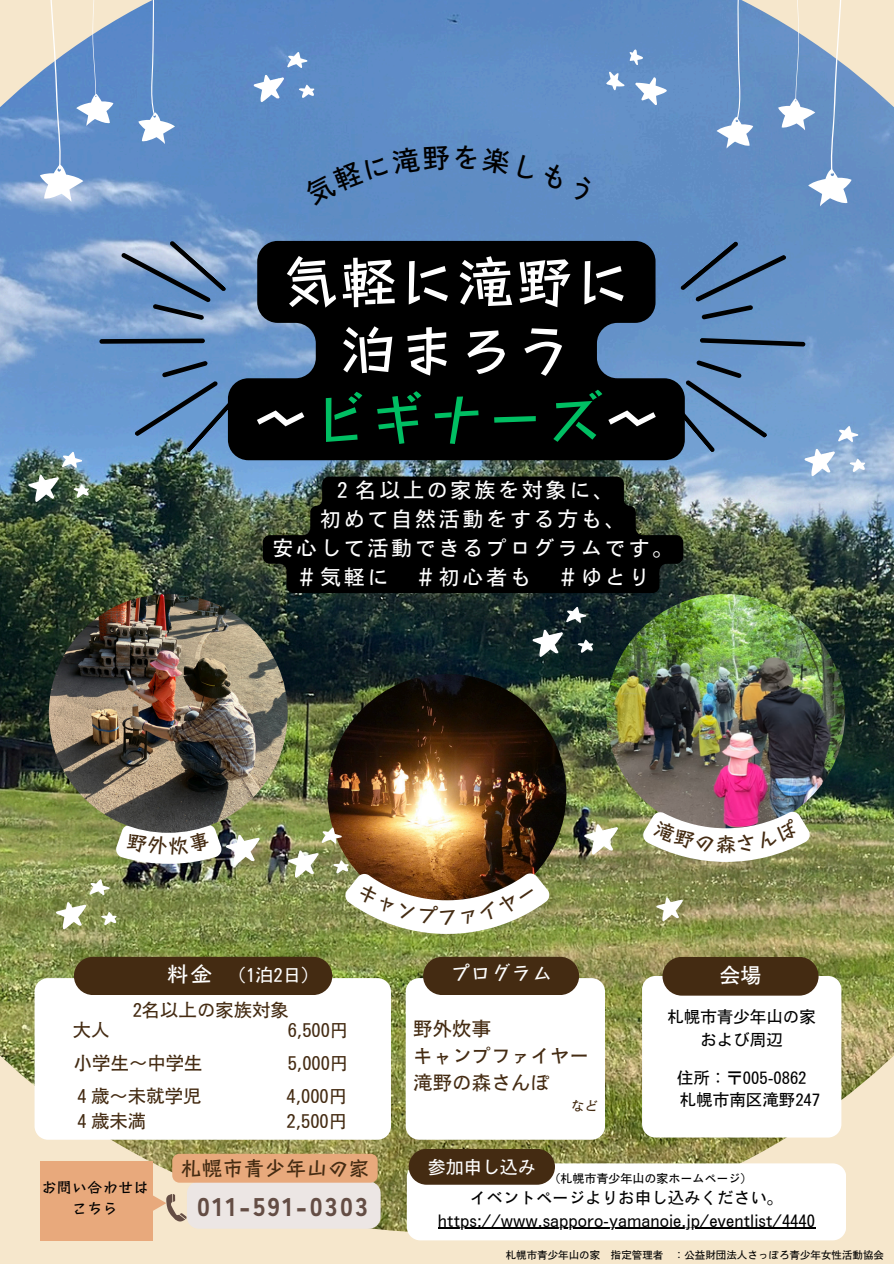
<style>
.page{position:relative;width:894px;height:1264px;background:#fff}
.page>*{position:absolute;margin:0;border:0;box-sizing:border-box;transform-origin:0 0}
.t1{font:58.5px/68.7px "Canva Stick Std B";color:#fff;text-align:center}
.t2{font:900 25.65px "Zen Kaku Gothic New";letter-spacing:.1em;color:#644d44}
.t3{font:22.35px "Canva Stick Std B";color:#fff}
.t4{font:21px "Motoya Gothic Std W3";letter-spacing:.13em;color:#fff}
.t5{font:21px "Canva Stick Std B";color:#442b12}
.t6{font:19.5px/27px "Motoya Gothic Std W3";color:#442b12}
.t7{font:19.35px "Canva Stick Std B";letter-spacing:.065em;color:#fff}
.t8{font:18.45px/25.7px "Motoya Gothic Std W3";color:#442b12}
.t9{font:18.45px "Motoya Gothic Std W3";color:#fff}
.t10{font:18px "Motoya Gothic Std W3";color:#fff}
.t11{font:16.5px "Motoya Gothic Std W3";color:#000}
.t12{font:15.3px "Canva Stick Std B";color:#000}
.t13{font:13.5px "Motoya Gothic Std W3";color:#442b12}
.t14{font:12px "Motoya Gothic Std W3";color:#000}
.t15{font:10.5px "Motoya Gothic Std W3";color:#000}
.s1{color:#00bf63}
</style>
<div class="page">
<div style="left:0;top:0;width:893px;height:1263px;background:#f6e7cc"></div>
<img style="left:0;top:0;width:893px;height:1232px">
<svg style="left:716px;top:0;width:37px;height:148px;background:#769ccb"></svg>
<svg style="left:777px;top:0;width:74px;height:206px"></svg>
<svg style="left:138px;top:0;width:37px;height:144px;background:#6f98cd"></svg>
<svg style="left:40px;top:0;width:73px;height:202px"></svg>
<svg style="left:254px;top:52px;width:60px;height:50px;background:#7ea3d2"></svg>
<svg style="left:38px;top:221px;width:250px;height:249px;background:#6c94c2"></svg>
<svg style="left:228px;top:241px;width:388px;height:219px;background:#0b0f14"></svg>
<svg style="left:616px;top:222px;width:250px;height:248px;background:#577ba5"></svg>
<svg style="left:598px;top:45px;width:72px;height:77px;background:#739bcc"></svg>
<svg style="left:804px;top:426px;width:61px;height:50px;background:#9fbcdd"></svg>
<img style="left:28px;top:451px;width:61px;height:51px">
<div style="left:35px;top:978px;width:355px;height:161px;background:#fff"></div>
<div style="left:74px;top:956px;width:258px;height:39px;background:#442b12;border-radius:19px"></div>
<img style="left:327px;top:673px;width:239px;height:239px;border-radius:50%">
<img style="left:606px;top:594px;width:238px;height:238px;border-radius:50%">
<div style="left:40px;top:1161px;width:112px;height:79px;background:#e8a97c"></div>
<svg style="left:263px;top:476px;width:420px;height:117px;background:#0c0f0d"></svg>
<img style="left:49px;top:594px;width:238px;height:238px;border-radius:50%">
<div style="left:405px;top:978px;width:200px;height:161px;background:#fff"></div>
<div style="left:423px;top:956px;width:156px;height:39px;background:#442b12;border-radius:19px"></div>
<svg style="left:56px;top:879px;width:61px;height:50px;background:#9fa774"></svg>
<svg style="left:584px;top:820px;width:37px;height:34px"></svg>
<svg style="left:656px;top:894px;width:29px;height:27px"></svg>
<svg style="left:406px;top:1148px;width:439px;height:92px;background:#d9d5cc"></svg>
<div style="left:642px;top:975px;width:199px;height:162px;background:#fff"></div>
<div style="left:662px;top:956px;width:156px;height:39px;background:#442b12;border-radius:19px"></div>
<svg style="left:532px;top:606px;width:61px;height:51px;background:#404f52"></svg>
<svg style="left:138px;top:1153px;width:242px;height:75px;background:#e6c9b2"></svg>
<img style="left:116px;top:824px;width:147px;height:41px">
<div style="left:303px;top:145px;width:146px;height:61px;background:#5f8cc4"></div>
<div style="left:455px;top:145px;width:55px;height:30px;background:#5f8cc4"></div>
<div style="left:516px;top:154px;width:77px;height:49px;background:#5f8cc3"></div>
<svg style="left:643px;top:811px;width:166px;height:51px;background:#d9cdc8"></svg>
<img style="left:288px;top:827px;width:261px;height:106px">
<p class="t1" style="left:251px;top:247px;width:400px">気軽に滝野に泊まろう<br>～<span class="s1">ビギナーズ</span>～</p>
<h2 class="t4" style="left:332px;top:479px;width:284px">２名以上の家族を対象に、</h2>
<h2 class="t4" style="left:320px;top:508px;width:307px">初めて自然活動をする方も、</h2>
<h2 class="t4" style="left:272px;top:537px;width:402px">安心して活動できるプログラムです。</h2>
<h2 class="t4" style="left:296px;top:567px;width:94px">＃気軽に</h2>
<h2 class="t4" style="left:415px;top:567px;width:117px">＃初心者も</h2>
<h2 class="t4" style="left:557px;top:567px;width:94px">＃ゆとり</h2>
<h6 class="t3" style="left:166px;top:962px;width:46px">料金</h6>
<h6 class="t9" style="left:227px;top:965px;width:93px">（1泊2日）</h6>
<p class="t8" style="left:133px;top:996px;width:158px">2名以上の家族対象</p>
<h6 class="t8" style="left:73px;top:1016px;width:37px">大人</h6>
<h5 class="t8" style="left:288px;top:1017px;width:62px">6,500円</h5>
<h3 class="t8" style="left:74px;top:1049px;width:128px">小学生～中学生</h3>
<p class="t8" style="left:288px;top:1050px;width:62px">5,000円</p>
<p class="t8" style="left:73px;top:1082px;width:130px">４歳～未就学児<br>４歳未満</p>
<p class="t8" style="left:286px;top:1083px;width:62px;line-height:24.8px">4,000円<br>2,500円</p>
<p class="t5" style="left:436px;top:905px;width:23px">フ</p>
<p class="t7" style="left:450px;top:963px;width:103px">プログラム</p>
<p class="t6" style="left:413px;top:1014px;width:177px">野外炊事<br>キャンプファイヤー滝野の森さんぽ</p>
<p class="t13" style="left:571px;top:1099px;width:29px">など</p>
<h5 class="t5" style="left:715px;top:833px;width:23px">森</h5>
<p class="t7" style="left:689px;top:964px;width:103px">プログラム</p>
<p class="t4" style="left:719px;top:964px;width:43px">会場</p>
<h3 class="t11" style="left:667px;top:1008px;width:150px">札幌市青少年山の家</h3>
<p class="t11" style="left:700px;top:1031px;width:84px">および周辺</p>
<p class="t11" style="left:676px;top:1069px;width:131px">住所：〒005-0862</p>
<h3 class="t11" style="left:679px;top:1091px;width:142px">札幌市南区滝野247</h3>
<p class="t12" style="left:41px;top:1178px;width:109px">お問い合わせは</p>
<p class="t12" style="left:72px;top:1200px;width:48px">こちら</p>
<p class="t5" style="left:180px;top:1157px;width:190px">札幌市青少年山の家</p>
<p class="t2" style="left:197px;top:1186px;width:172px">011-591-0303</p>
<p class="t10" style="left:427px;top:1157px;width:110px">参加申し込み</p>
<p class="t14" style="left:548px;top:1172px;width:205px">（札幌市青少年山の家ホームページ）</p>
<p class="t11" style="left:469px;top:1189px;width:315px">イベントページよりお申し込みください。</p>
<h4 class="t11" style="left:438px;top:1212px;width:378px">https://www.sapporo-yamanoie.jp/eventlist/4440</h4>
<p class="t15" style="left:505px;top:1249px;width:380px">札幌市青少年山の家 指定管理者 ：公益財団法人さっぽろ青少年女性活動協会</p>
</div>
